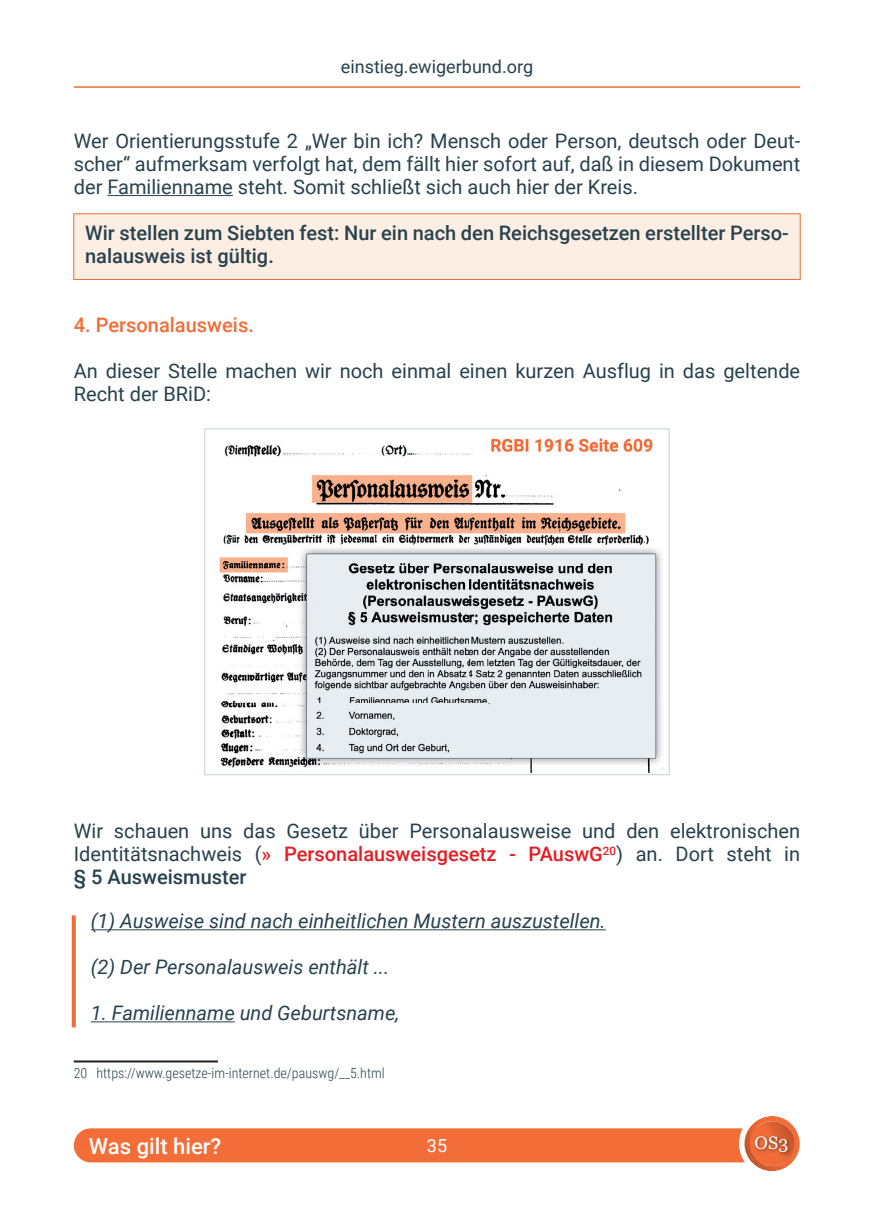
<style>
.page{position:relative;width:874px;height:1225px;background:#fff}
.page>*{position:absolute;margin:0;border:0;box-sizing:border-box;transform-origin:0 0}
.t1{font:500 22px "Roboto";color:#fff}
.t2{font:20px/23px "Roboto";color:#27414d;text-align:justify}
.t3{font:italic 20px "Roboto";color:#27414d}
.t4{font:500 20px/23px "Roboto";color:#27414d}
.t5{font:500 20px "Roboto";color:#f26d38}
.t6{font:18.2px "Georgia";color:#fff}
.t7{font:18px "Roboto";color:#27414d}
.t8{font:18px "Roboto";color:#fff}
.t9{font:300 14px "Roboto Condensed";color:#27414d}
.s1{font-weight:500;color:#e31e24}
.s2{font-weight:500}
</style>
<div class="page">
<hr style="left:74px;top:86px;width:725px;height:2px;background:#f26d38">
<div style="left:74px;top:1128px;width:725px;height:34px;background:#f26d38;border-radius:17px"></div>
<hr style="left:107px;top:195px;width:126px;height:1px;background:#27414d">
<div style="left:73px;top:213px;width:727px;height:67px;background:#fdeee3;border:1px solid #f26d38"></div>
<svg style="left:72px;top:915px;width:4px;height:112px"></svg>
<hr style="left:91px;top:929px;width:514px;height:1px;background:#27414d">
<hr style="left:91px;top:1021px;width:144px;height:1px;background:#27414d">
<img style="left:219px;top:438px;width:444px;height:334px">
<div style="left:204px;top:428px;width:465px;height:347px;border:1px solid #c6ced4"></div>
<hr style="left:74px;top:1060px;width:144px;height:2px;background:#231f20">
<svg style="left:763px;top:1116px;width:8px;height:7px"></svg>
<img style="left:751px;top:1131px;width:41px;height:28px">
<div style="left:738px;top:1110px;width:66px;height:66px;border:5px solid #fff;border-radius:50%"></div>
<p class="t7" style="left:341px;top:54px;width:194px">einstieg.ewigerbund.org</p>
<p class="t2" style="left:74px;top:129px;width:727px">Wer Orientierungsstufe 2 „Wer bin ich? Mensch oder Person, deutsch oder Deut&shy;scher“ aufmerksam verfolgt hat, dem fällt hier sofort auf, daß in diesem Dokument der Familienname steht. Somit schließt sich auch hier der Kreis.</p>
<p class="t4" style="left:85px;top:221px;width:704px">Wir stellen zum Siebten fest: Nur ein nach den Reichsgesetzen erstellter Perso&shy;nalausweis ist gültig.</p>
<p class="t5" style="left:74px;top:311px;width:181px">4. Personalausweis.</p>
<p class="t2" style="left:74px;top:359px;width:727px">An dieser Stelle machen wir noch einmal einen kurzen Ausflug in das geltende<br>Recht der BRiD:</p>
<p class="t2" style="left:74px;top:819px;width:727px">Wir schauen uns das Gesetz über Personalausweise und den elektronischen Identitätsnachweis (<span class="s1">» Personalausweisgesetz - PAuswG</span><sup>20</sup>) an. Dort steht in <span class="s2">§ 5 Ausweismuster</span></p>
<p class="t3" style="left:91px;top:907px;width:516px">(1) Ausweise sind nach einheitlichen Mustern auszustellen.</p>
<p class="t3" style="left:91px;top:953px;width:300px">(2) Der Personalausweis enthält ...</p>
<p class="t3" style="left:91px;top:999px;width:310px">1. Familienname und Geburtsname,</p>
<p class="t9" style="left:74px;top:1063px;width:312px">20 https://www.gesetze-im-internet.de/pauswg/__5.html</p>
<p class="t1" style="left:89px;top:1130px;width:134px">Was gilt hier?</p>
<p class="t8" style="left:426px;top:1133px;width:22px">35</p>
<p class="t6" style="left:754px;top:1129px;width:35px">OS3</p>
</div>
